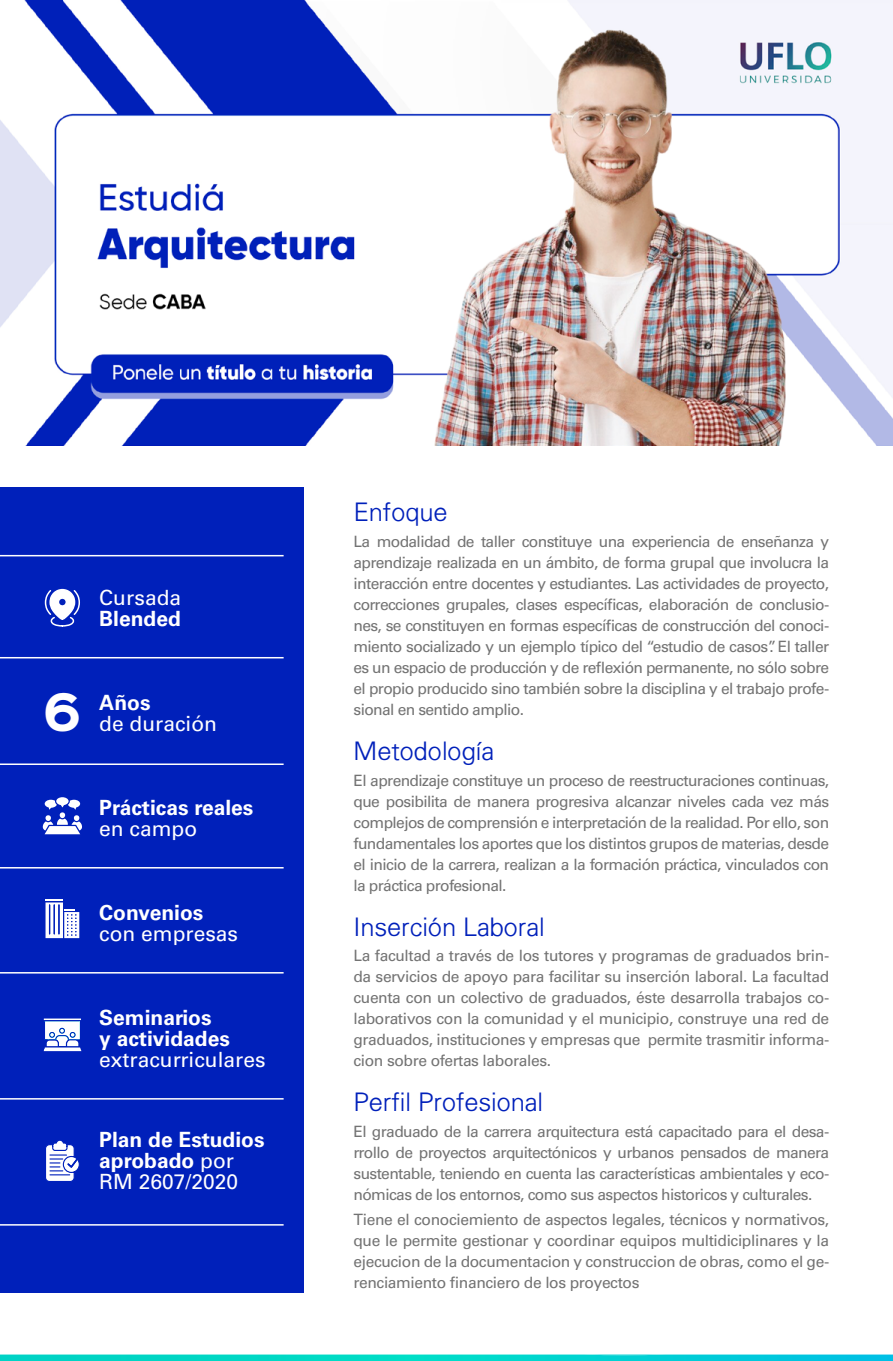
<style>
.page{position:relative;width:893px;height:1361px;background:#fff}
.page>*{position:absolute;margin:0;border:0;box-sizing:border-box;transform-origin:0 0}
.t1{font:700 46.5px "Sinkin Sans 700";color:#fff}
.t2{font:300 25.5px "Univers";color:#0020ba}
.t3{font:700 21px/21px "Univers LT Std";color:#fff}
.t4{font:21px "Univers LT Std";color:#fff}
.t5{font:15.6px/21px "Univers LT Std";letter-spacing:-.04em;color:#737373;text-align:justify}
.s1{font-weight:400}
</style>
<div class="page">
<div style="left:0;top:488px;width:303px;height:805px;background:#0020ba"></div>
<img style="left:0;top:0;width:893px;height:445px">
<hr style="left:0;top:657px;width:284px;height:1px;background:#fff">
<hr style="left:0;top:555px;width:284px;height:1px;background:#fff">
<hr style="left:0;top:763px;width:284px;height:2px;background:#fff">
<hr style="left:0;top:867px;width:284px;height:1px;background:#fff">
<hr style="left:0;top:972px;width:284px;height:1px;background:#fff">
<hr style="left:0;top:1098px;width:284px;height:1px;background:#fff">
<hr style="left:0;top:1224px;width:284px;height:1px;background:#fff">
<svg style="left:44px;top:588px;width:36px;height:39px"></svg>
<svg style="left:42px;top:797px;width:40px;height:38px"></svg>
<svg style="left:45px;top:899px;width:35px;height:40px"></svg>
<hr style="left:58px;top:904px;width:2px;height:30px;background:#0020bb">
<hr style="left:54px;top:904px;width:1px;height:30px;background:#0020bb">
<hr style="left:49px;top:904px;width:1px;height:30px;background:#0020bb">
<svg style="left:43px;top:1018px;width:39px;height:34px"></svg>
<svg style="left:46px;top:1140px;width:34px;height:41px"></svg>
<img style="left:0;top:1354px;width:893px;height:7px">
<img style="left:584px;top:1354px;width:81px;height:1px">
<h3 class="t4" style="left:99px;top:585px;width:84px">Cursada</h3>
<h3 class="t3" style="left:99px;top:608px;width:83px">Blended</h3>
<h1 class="t1" style="left:43px;top:688px;width:40px">6</h1>
<h3 class="t3" style="left:99px;top:692px;width:53px">Años</h3>
<h3 class="t4" style="left:99px;top:711px;width:119px">de duración</h3>
<h3 class="t3" style="left:99px;top:797px;width:156px">Prácticas reales</h3>
<h3 class="t4" style="left:99px;top:816px;width:100px">en campo</h3>
<h3 class="t3" style="left:99px;top:902px;width:106px">Convenios</h3>
<h3 class="t4" style="left:99px;top:921px;width:140px">con empresas</h3>
<h3 class="t3" style="left:99px;top:1007px;width:132px">Seminarios<br>y actividades</h3>
<h3 class="t4" style="left:99px;top:1047px;width:168px">extracurriculares</h3>
<h3 class="t3" style="left:99px;top:1129px;width:167px">Plan de Estudios aprobado <span class="s1">por<br>RM 2607/2020</span></h3>
<h2 class="t2" style="left:353px;top:497px;width:96px">Enfoque</h2>
<p class="t5" style="left:353px;top:531px;width:477px">La modalidad de taller constituye una experiencia de enseñanza y aprendizaje realizada en un ámbito, de forma grupal que involucra la interacción entre docentes y estudiantes. Las actividades de proyecto, correcciones grupales, clases específicas, elaboración de conclusio&shy;nes, se constituyen en formas específicas de construcción del conoci&shy;miento socializado y un ejemplo típico del “estudio de casos”. El taller es un espacio de producción y de reflexión permanente, no sólo sobre el propio producido sino también sobre la disciplina y el trabajo profe&shy;sional en sentido amplio.</p>
<h2 class="t2" style="left:353px;top:735px;width:142px">Metodología</h2>
<p class="t5" style="left:353px;top:769px;width:477px">El aprendizaje constituye un proceso de reestructuraciones continuas, que posibilita de manera progresiva alcanzar niveles cada vez más complejos de comprensión e interpretación de la realidad. Por ello, son fundamentales los aportes que los distintos grupos de materias, desde el inicio de la carrera, realizan a la formación práctica, vinculados con la práctica profesional.</p>
<h2 class="t2" style="left:353px;top:911px;width:193px">Inserción Laboral</h2>
<p class="t5" style="left:353px;top:945px;width:477px">La facultad a través de los tutores y programas de graduados brin&shy;da servicios de apoyo para facilitar su inserción laboral. La facultad cuenta con un colectivo de graduados, éste desarrolla trabajos co&shy;laborativos con la comunidad y el municipio, construye una red de graduados, instituciones y empresas que permite trasmitir informa&shy;cion sobre ofertas laborales.</p>
<h2 class="t2" style="left:353px;top:1086px;width:191px">Perfil Profesional</h2>
<p class="t5" style="left:353px;top:1120px;width:477px">El graduado de la carrera arquitectura está capacitado para el desa&shy;rrollo de proyectos arquitectónicos y urbanos pensados de manera sustentable, teniendo en cuenta las características ambientales y eco&shy;nómicas de los entornos, como sus aspectos historicos y culturales.</p>
<p class="t5" style="left:353px;top:1209px;width:477px">Tiene el conociemiento de aspectos legales, técnicos y normativos, que le permite gestionar y coordinar equipos multidiciplinares y la ejecucion de la documentacion y construccion de obras, como el ge&shy;renciamiento financiero de los proyectos</p>
</div>
